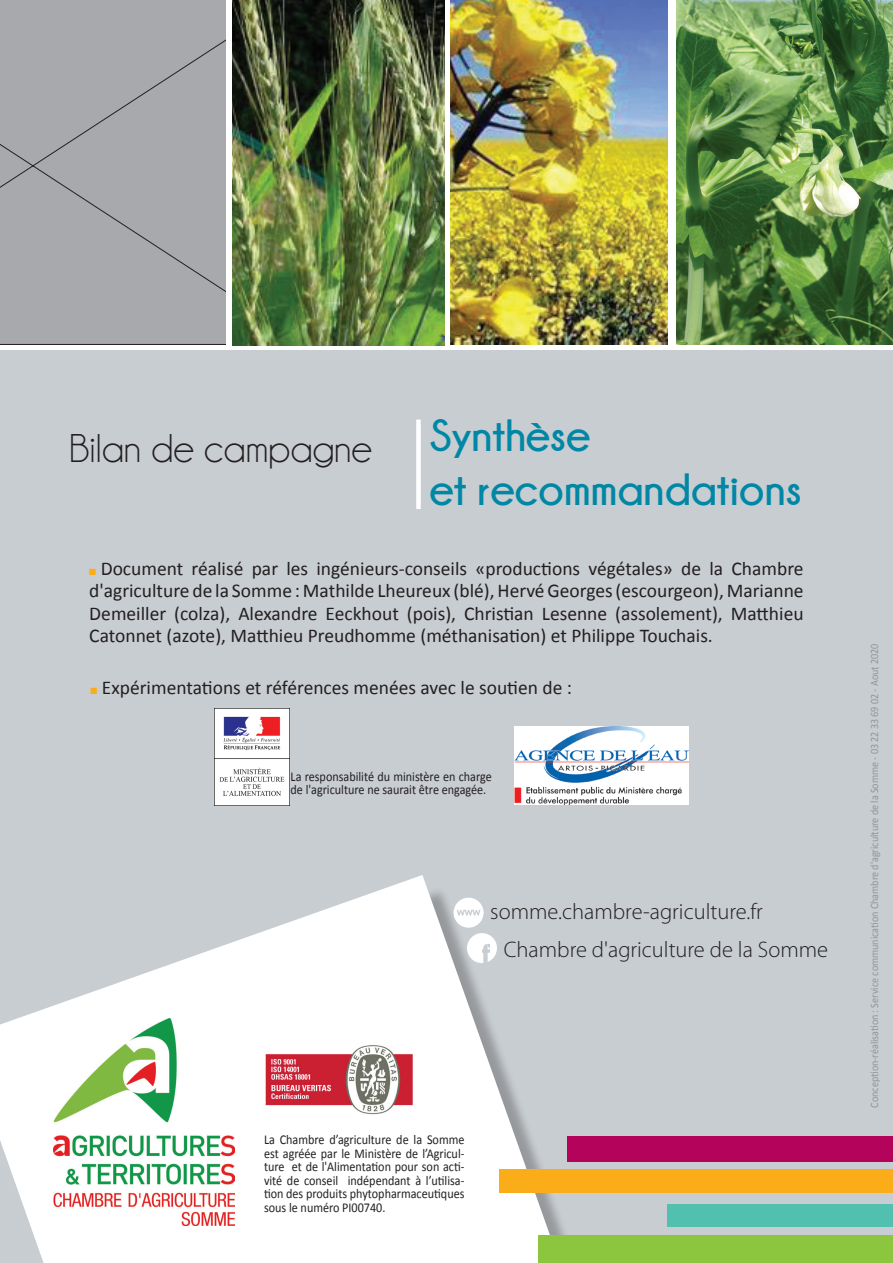
<style>
.page{position:relative;width:893px;height:1263px;background:#fff}
.page>*{position:absolute;margin:0;border:0;box-sizing:border-box;transform-origin:0 0}
.t1{font:700 45px/54px "Champagne&Limousines";color:#0087a5}
.t2{font:40.5px "Champagne&Limousines";color:#231f20}
.t3{font:300 22.5px/38.4px "Myriad Pro";color:#231f20}
.t4{font:19.5px/22.5px "Calibri";color:#231f20;text-align:justify}
.t5{font:13.5px/13.5px "Calibri";color:#231f20;text-align:justify;scale:.9 1}
.t6{font:11.25px "Calibri";color:#939598;scale:.9 1}
.s1{color:#faad19}
</style>
<div class="page">
<div style="left:0;top:351px;width:893px;height:912px;background:#c8cdd1"></div>
<svg style="left:0;top:875px;width:560px;height:388px;fill:#fff"></svg>
<img style="left:260px;top:1035px;width:166px;height:85px">
<div style="left:404px;top:1220px;width:89px;height:43px;background:#fff"></div>
<img style="left:53px;top:1018px;width:182px;height:208px">
<svg style="left:454px;top:898px;width:43px;height:65px"></svg>
<div style="left:0;top:0;width:225px;height:344px;background:#a8a9ad"></div>
<img style="left:233px;top:0;width:212px;height:346px">
<img style="left:451px;top:0;width:217px;height:344px">
<img style="left:676px;top:0;width:217px;height:344px">
<div style="left:667px;top:1204px;width:226px;height:23px;background:#52c0ae"></div>
<div style="left:499px;top:1169px;width:394px;height:24px;background:#faad19"></div>
<div style="left:567px;top:1137px;width:326px;height:25px;background:#b4035b"></div>
<div style="left:416px;top:420px;width:5px;height:89px;background:#fff"></div>
<img style="left:514px;top:726px;width:175px;height:79px">
<img style="left:214px;top:709px;width:75px;height:96px">
<div style="left:539px;top:1235px;width:354px;height:28px;background:#8bc63e"></div>
<h2 class="t2" style="left:69px;top:428px;width:305px">Bilan de campagne</h2>
<h1 class="t1" style="left:429px;top:408px;width:374px">Synthèse<br>et recommandations</h1>
<p class="t4" style="left:89px;top:557px;width:716px"><span class="s1">■</span> Document réalisé par les ingénieurs-conseils «productions végétales» de la Chambre d'agriculture de la Somme : Mathilde Lheureux (blé), Hervé Georges (escourgeon), Marianne Demeiller (colza), Alexandre Eeckhout (pois), Christian Lesenne (assolement), Matthieu Catonnet (azote), Matthieu Preudhomme (méthanisation) et Philippe Touchais.</p>
<p class="t4" style="left:90px;top:676px;width:483px"><span class="s1">■</span> Expérimentations et références menées avec le soutien de :</p>
<p class="t5" style="left:291px;top:770px;width:225px">La responsabilité du ministère en charge de l'agriculture ne saurait être engagée.</p>
<p class="t3" style="left:504px;top:892px;width:326px;text-indent:-13px">somme.chambre-agriculture.fr<br>Chambre d'agriculture de la Somme</p>
<p class="t5" style="left:264px;top:1133px;width:224px">La Chambre d’agriculture de la Somme est agréée par le Ministère de l’Agricul&shy;ture et de l'Alimentation pour son acti&shy;vité de conseil indépendant à l’utilisa&shy;tion des produits phytopharmaceutiques sous le numéro PI00740.</p>
<p class="t6" style="left:867px;top:1108px;width:517px;rotate:-90deg">Conception-réalisation : Service communication Chambre d'agriculture de la Somme - 03 22 33 69 02 - Aout 2020</p>
</div>
